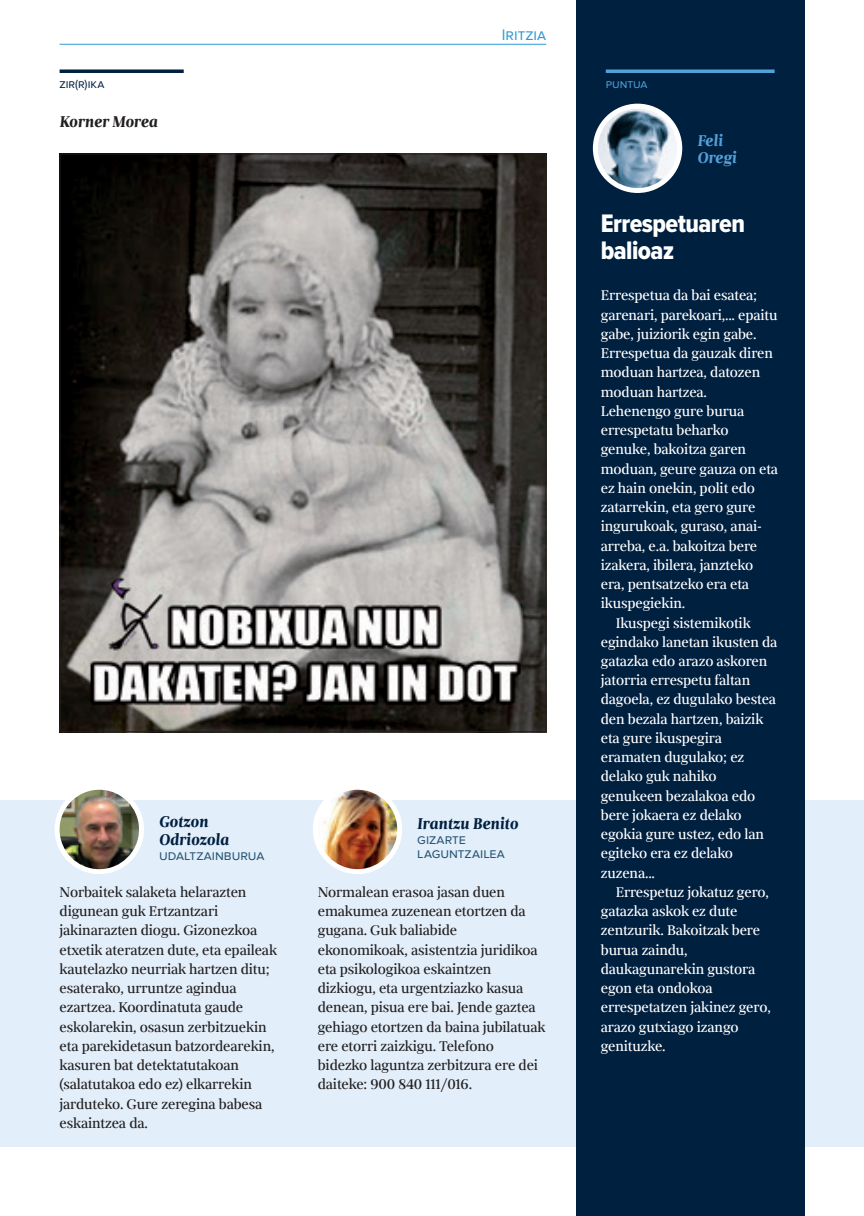
<style>
.page{position:relative;width:864px;height:1216px;background:#fff}
.page>*{position:absolute;margin:0;border:0;box-sizing:border-box;transform-origin:0 0}
.Titulua-14{font:26.25px/26.2px "Proxima Nova Cond Extrabld";letter-spacing:-.02em;color:#fff}
.Medaila-Izena{font:italic 700 17.5px/17.5px "Milio";color:#002040}
.Medaila-Izena-2{font:italic 700 17.5px "Milio";color:#231f20}
.Medaila-Izena-3{font:italic 700 17.5px/17.5px "Milio";color:#52a1d9}
.Testua-Hasi{font:15.75px/19.2px "Milio";letter-spacing:-.01em;color:#231f20}
.Testua-Koxka{font:15.75px/19.2px "Milio";letter-spacing:-.01em;color:#fff}
.Testua-Hasi-2{font:15.75px/19.2px "Milio";letter-spacing:-.01em;color:#fff}
.Saila_Eskuman{font:15.75px "Proxima Nova S";letter-spacing:.005em;color:#2e98d4}
.Medaila-Kargua{font:14px/14px "Proxima Nova S";color:#245474}
.Azpisaila{font:12.25px "Proxima Nova S";color:#002040}
.Azpisaila-2{font:12.25px "Proxima Nova S";letter-spacing:-.005em;color:#52a1d9}
</style>
<div class="page">
<hr style="left:60px;top:44px;width:486px;height:1px;background:#2e98d4">
<div style="left:0;top:800px;width:863px;height:346px;background:#e2eef9"></div>
<div style="left:575px;top:0;width:229px;height:1215px;background:#002040"></div>
<div style="left:313px;top:784px;width:89px;height:90px;background:#fff;border-radius:50%"></div>
<div style="left:55px;top:784px;width:89px;height:90px;background:#fff;border-radius:50%"></div>
<img style="left:62px;top:155px;width:482px;height:575px">
<img style="left:317px;top:789px;width:80px;height:80px;border-radius:39px">
<img style="left:60px;top:789px;width:79px;height:80px;border-radius:40px">
<div style="left:592px;top:104px;width:90px;height:89px;background:#fff;border-radius:50%"></div>
<img style="left:597px;top:109px;width:80px;height:79px;border-radius:40px">
<svg style="left:60px;top:69px;width:124px;height:4px"></svg>
<svg style="left:605px;top:69px;width:169px;height:4px"></svg>
<p class="Saila_Eskuman" style="left:501px;top:26px;width:46px">Iritzia</p>
<p class="Azpisaila" style="left:60px;top:77px;width:46px">zir(r)ika</p>
<p class="Azpisaila-2" style="left:605px;top:77px;width:43px">puntua</p>
<p class="Medaila-Izena-2" style="left:60px;top:109px;width:100px">Korner Morea</p>
<p class="Medaila-Izena" style="left:159px;top:811px;width:71px">Gotzon<br>Odriozola</p>
<p class="Medaila-Kargua" style="left:159px;top:848px;width:107px">udaltzainburua</p>
<p class="Testua-Hasi" style="left:60px;top:882px;width:219px">Norbaitek salaketa helarazten digunean guk Ertzantzari jakinarazten diogu. Gizonezkoa etxetik ateratzen dute, eta epaileak kautelazko neurriak hartzen ditu; esaterako, urruntze agindua ezartzea. Koordinatuta gaude eskolarekin, osasun zerbitzuekin eta parekidetasun batzordearekin, kasuren bat detektatutakoan (salatutakoa edo ez) elkarrekin jarduteko. Gure zeregina babesa eskaintzea da.</p>
<p class="Medaila-Izena" style="left:417px;top:813px;width:102px">Irantzu Benito</p>
<p class="Medaila-Kargua" style="left:417px;top:832px;width:89px">gizarte laguntzailea</p>
<p class="Testua-Hasi" style="left:317px;top:882px;width:229px">Normalean erasoa jasan duen emakumea zuzenean etortzen da gugana. Guk baliabide ekonomikoak, asistentzia juridikoa eta psikologikoa eskaintzen dizkiogu, eta urgentziazko kasua denean, pisua ere bai. Jende gaztea gehiago etortzen da baina jubilatuak ere etorri zaizkigu. Telefono bidezko laguntza zerbitzura ere dei daiteke: 900 840 111/016.</p>
<p class="Medaila-Izena-3" style="left:697px;top:130px;width:41px">Feli<br>Oregi</p>
<p class="Titulua-14" style="left:600px;top:211px;width:146px">Errespetuaren balioaz</p>
<p class="Testua-Hasi-2" style="left:600px;top:286px;width:179px">Errespetua da bai esatea; garenari, parekoari,... epaitu gabe, juiziorik egin gabe.<br>Errespetua da gauzak diren moduan hartzea, datozen moduan hartzea.<br>Lehenengo gure burua errespetatu beharko genuke, bakoitza garen moduan, geure gauza on eta ez hain onekin, polit edo zatarrekin, eta gero gure ingurukoak, guraso, anai&shy;arreba, e.a. bakoitza bere izakera, ibilera, janzteko era, pentsatzeko era eta ikuspegiekin.</p>
<p class="Testua-Koxka" style="left:600px;top:613px;width:178px;text-indent:15px">Ikuspegi sistemikotik egindako lanetan ikusten da gatazka edo arazo askoren jatorria errespetu faltan dagoela, ez dugulako bestea den bezala hartzen, baizik eta gure ikuspegira eramaten dugulako; ez delako guk nahiko genukeen bezalakoa edo bere jokaera ez delako egokia gure ustez, edo lan egiteko era ez delako zuzena...</p>
<p class="Testua-Koxka" style="left:600px;top:882px;width:171px;text-indent:15px">Errespetuz jokatuz gero, gatazka askok ez dute zentzurik. Bakoitzak bere burua zaindu, daukagunarekin gustora egon eta ondokoa errespetatzen jakinez gero, arazo gutxiago izango genituzke.</p>
</div>
